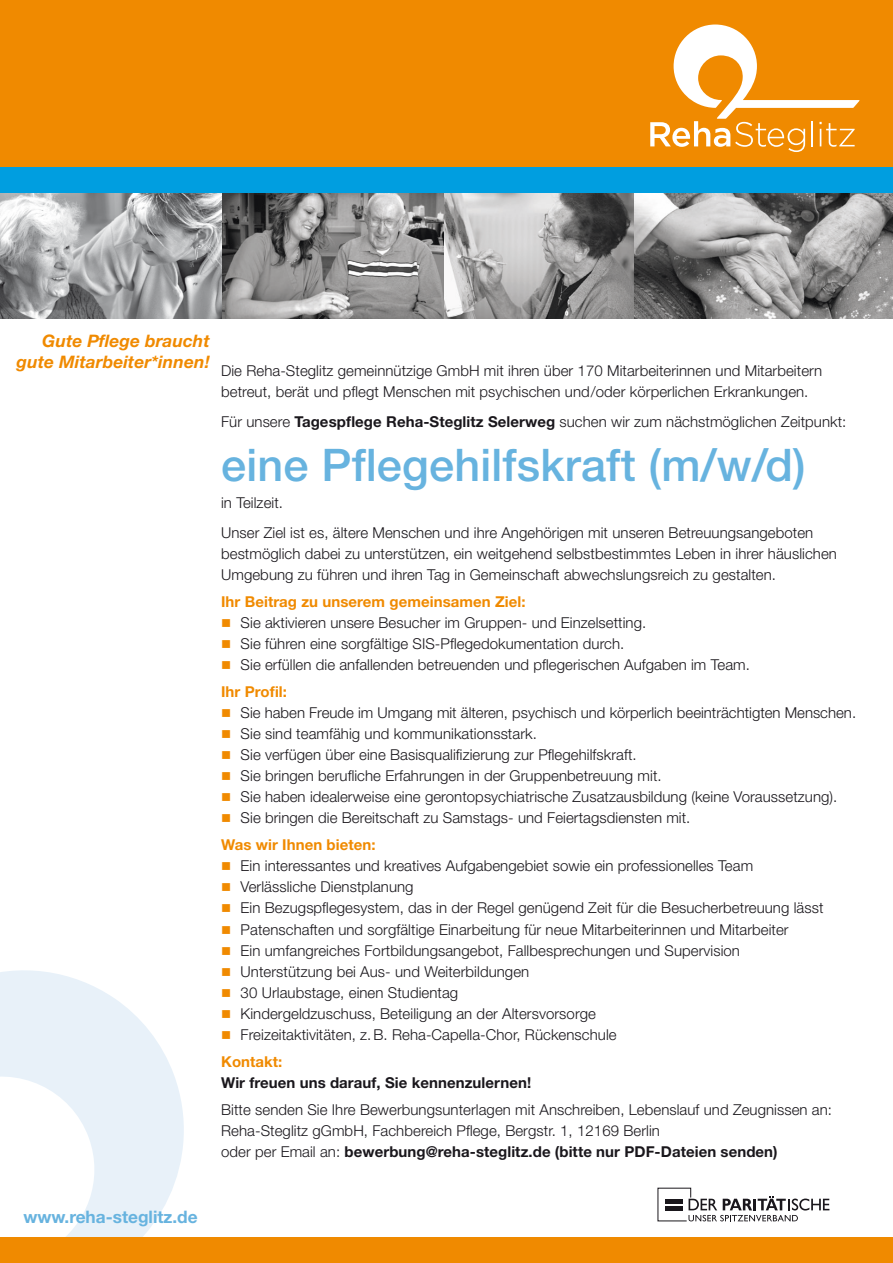
<style>
.page{position:relative;width:893px;height:1263px;background:#fff}
.page>*{position:absolute;margin:0;border:0;box-sizing:border-box;transform-origin:0 0}
.t1{font:500 45px "Helvetica Neue LT Std";letter-spacing:.005em;color:#67b3df}
.t2{font:italic 700 17.25px "Helvetica Neue LT Std";letter-spacing:.005em;color:#f08a00}
.t3{font:700 17.25px "Helvetica Neue LT Std";color:#67b3df}
.t4{font:300 15px/21px "Helvetica Neue LT Std";letter-spacing:.005em;color:#1a171c}
.t5{font:700 15px "Helvetica Neue LT Std";letter-spacing:.005em;color:#1a171c}
.t6{font:700 15px "Helvetica Neue LT Std";letter-spacing:.005em;color:#f08a00}
.s1{font-weight:700}
.s2{color:#f08a00}
.s3{font-weight:300}
</style>
<div class="page">
<svg style="left:0;top:970px;width:184px;height:267px;fill:#e8f1f9"></svg>
<div style="left:0;top:0;width:893px;height:170px;background:#f08a00"></div>
<div style="left:0;top:1237px;width:893px;height:26px;background:#f08a00"></div>
<img style="left:0;top:193px;width:444px;height:126px">
<img style="left:634px;top:193px;width:259px;height:126px">
<img style="left:444px;top:193px;width:190px;height:126px">
<div style="left:0;top:167px;width:893px;height:26px;background:#009ee0"></div>
<svg style="left:650px;top:25px;width:209px;height:127px"></svg>
<svg style="left:657px;top:1188px;width:172px;height:33px"></svg>
<p class="t2" style="left:42px;top:330px;width:169px">Gute Pflege braucht</p>
<p class="t2" style="left:17px;top:351px;width:195px">gute Mitarbeiter*innen!</p>
<p class="t4" style="left:221px;top:360px;width:603px">Die Reha-Steglitz gemeinnützige GmbH mit ihren über 170 Mitarbeiterinnen und Mitarbeitern betreut, berät und pflegt Menschen mit psychischen und/oder körperlichen Erkrankungen.</p>
<p class="t4" style="left:221px;top:411px;width:627px">Für unsere <span class="s1">Tagespflege Reha-Steglitz Selerweg</span> suchen wir zum nächstmöglichen Zeitpunkt:</p>
<p class="t1" style="left:221px;top:439px;width:586px">eine Pflegehilfskraft (m/w/d)</p>
<p class="t4" style="left:221px;top:492px;width:63px">in Teilzeit.</p>
<p class="t4" style="left:221px;top:522px;width:617px">Unser Ziel ist es, ältere Menschen und ihre Angehörigen mit unseren Betreuungsangeboten bestmöglich dabei zu unterstützen, ein weitgehend selbstbestimmtes Leben in ihrer häuslichen<br>Umgebung zu führen und ihren Tag in Gemeinschaft abwechslungsreich zu gestalten.</p>
<p class="t6" style="left:221px;top:593px;width:306px">Ihr Beitrag zu unserem gemeinsamen Ziel:</p>
<p class="t4" style="left:221px;top:612px;width:427px"><span class="s2">■</span> Sie aktivieren unsere Besucher im Gruppen- und Einzelsetting.</p>
<p class="t4" style="left:221px;top:633px;width:405px"><span class="s2">■</span> Sie führen eine sorgfältige SIS-Pflegedokumentation durch.</p>
<p class="t4" style="left:221px;top:654px;width:530px"><span class="s2">■</span> Sie erfüllen die anfallenden betreuenden und pflegerischen Aufgaben im Team.</p>
<p class="t6" style="left:221px;top:683px;width:67px">Ihr Profil:</p>
<p class="t4" style="left:221px;top:702px;width:637px"><span class="s2">■</span> Sie haben Freude im Umgang mit älteren, psychisch und körperlich beeinträchtigten Menschen.</p>
<p class="t4" style="left:221px;top:723px;width:317px"><span class="s2">■</span> Sie sind teamfähig und kommunikationsstark.</p>
<p class="t4" style="left:221px;top:744px;width:417px"><span class="s2">■</span> Sie verfügen über eine Basisqualifizierung zur Pflegehilfskraft.</p>
<p class="t4" style="left:221px;top:765px;width:442px"><span class="s2">■</span> Sie bringen berufliche Erfahrungen in der Gruppenbetreuung mit.</p>
<p class="t4" style="left:221px;top:786px;width:618px"><span class="s2">■</span> Sie haben idealerweise eine gerontopsychiatrische Zusatzausbildung (keine Voraussetzung).</p>
<p class="t4" style="left:221px;top:807px;width:471px"><span class="s2">■</span> Sie bringen die Bereitschaft zu Samstags- und Feiertagsdiensten mit.</p>
<p class="t6" style="left:221px;top:836px;width:156px">Was wir Ihnen bieten:</p>
<p class="t4" style="left:221px;top:855px;width:533px"><span class="s2">■</span> Ein interessantes und kreatives Aufgabengebiet sowie ein professionelles Team</p>
<p class="t4" style="left:221px;top:876px;width:194px"><span class="s2">■</span> Verlässliche Dienstplanung</p>
<p class="t4" style="left:221px;top:897px;width:604px"><span class="s2">■</span> Ein Bezugspflegesystem, das in der Regel genügend Zeit für die Besucherbetreuung lässt</p>
<p class="t4" style="left:221px;top:918px;width:569px"><span class="s2">■</span> Patenschaften und sorgfältige Einarbeitung für neue Mitarbeiterinnen und Mitarbeiter</p>
<p class="t4" style="left:221px;top:939px;width:520px"><span class="s2">■</span> Ein umfangreiches Fortbildungsangebot, Fallbesprechungen und Supervision</p>
<p class="t4" style="left:221px;top:960px;width:310px"><span class="s2">■</span> Unterstützung bei Aus- und Weiterbildungen</p>
<p class="t4" style="left:221px;top:981px;width:239px"><span class="s2">■</span> 30 Urlaubstage, einen Studientag</p>
<p class="t4" style="left:221px;top:1002px;width:376px"><span class="s2">■</span> Kindergeldzuschuss, Beteiligung an der Altersvorsorge</p>
<p class="t4" style="left:221px;top:1023px;width:397px"><span class="s2">■</span> Freizeitaktivitäten, z.B. Reha-Capella-Chor, Rückenschule</p>
<p class="t6" style="left:221px;top:1052px;width:63px">Kontakt:</p>
<p class="t5" style="left:221px;top:1073px;width:312px">Wir freuen uns darauf, Sie kennenzulernen!</p>
<p class="t4" style="left:221px;top:1098px;width:612px">Bitte senden Sie Ihre Bewerbungsunterlagen mit Anschreiben, Lebenslauf und Zeugnissen an:</p>
<p class="t4" style="left:221px;top:1119px;width:440px">Reha-Steglitz gGmbH, Fachbereich Pflege, Bergstr. 1, 12169 Berlin</p>
<p class="t5" style="left:221px;top:1142px;width:558px"><span class="s3">oder per Email an:</span> bewerbung@reha-steglitz.de (bitte nur PDF-Dateien senden)</p>
<p class="t3" style="left:23px;top:1206px;width:176px">www.reha-steglitz.de</p>
</div>
